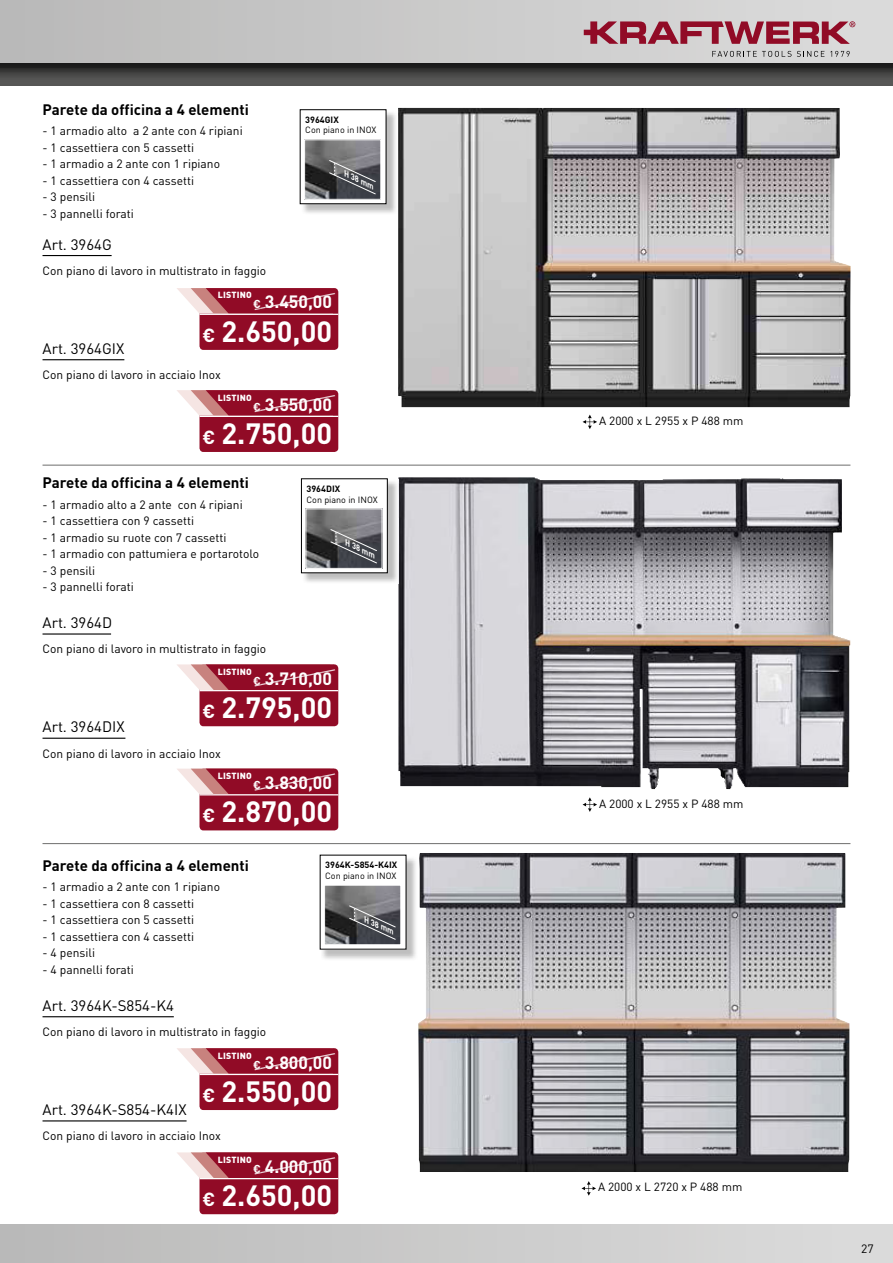
<style>
.page{position:relative;width:893px;height:1263px;background:#fff}
.page>*{position:absolute;margin:0;border:0;box-sizing:border-box;transform-origin:0 0}
.t1{font:700 28.95px "DIN Pro";color:#fff}
.t2{font:700 17.7px "DIN Pro";color:#fff}
.t3{font:700 15px "DIN Pro";color:#000}
.t4{font:15px "DIN Pro";color:#000}
.t5{font:12px "DIN Pro";color:#000}
.t6{font:11.85px "DIN Pro";color:#000}
.t7{font:9px "DIN Pro";color:#000}
.t8{font:700 9px "DIN Pro";color:#000}
.t9{font:900 8.85px "DIN Pro";letter-spacing:.02em;color:#fff}
.t10{font:italic 700 8.1px "DIN Pro";color:#fff}
.s1{font-size:11.4px}
.s2{font-size:18.75px}
</style>
<div class="page">
<div style="left:0;top:1225px;width:893px;height:37px;background:linear-gradient(to right,#b9b9b8,#dcdcdc)"></div>
<svg style="left:0;top:0;width:893px;height:64px;background:#c5c5c5"></svg>
<svg style="left:584px;top:21px;width:271px;height:23px;background:#af6675"></svg>
<svg style="left:712px;top:51px;width:79px;height:6px"></svg>
<svg style="left:797px;top:51px;width:27px;height:6px"></svg>
<svg style="left:830px;top:51px;width:20px;height:6px"></svg>
<img style="left:0;top:64px;width:893px;height:21px">
<hr style="left:43px;top:255px;width:69px;height:1px;background:#000">
<hr style="left:43px;top:633px;width:68px;height:2px;background:#000">
<hr style="left:43px;top:1016px;width:131px;height:1px;background:#000">
<hr style="left:43px;top:359px;width:81px;height:1px;background:#000">
<hr style="left:43px;top:738px;width:82px;height:1px;background:#000">
<hr style="left:43px;top:1120px;width:144px;height:1px;background:#000">
<img style="left:398px;top:108px;width:453px;height:299px">
<svg style="left:583px;top:415px;width:14px;height:14px"></svg>
<img style="left:398px;top:477px;width:452px;height:312px">
<svg style="left:583px;top:797px;width:14px;height:15px"></svg>
<svg style="left:581px;top:1181px;width:15px;height:15px"></svg>
<img style="left:418px;top:853px;width:432px;height:319px">
<img style="left:321px;top:856px;width:95px;height:103px">
<div style="left:320px;top:855px;width:86px;height:94px;background:#fff"></div>
<img style="left:326px;top:887px;width:73px;height:56px">
<div style="left:324px;top:885px;width:77px;height:60px;border:1px solid #fff"></div>
<svg style="left:349px;top:905px;width:47px;height:35px;background:#5a5c60"></svg>
<img style="left:302px;top:480px;width:97px;height:104px">
<svg style="left:301px;top:479px;width:86px;height:94px"></svg>
<div style="left:301px;top:478px;width:87px;height:95px;border:1px solid #000"></div>
<img style="left:308px;top:511px;width:72px;height:55px">
<svg style="left:330px;top:529px;width:47px;height:34px;background:#5a5c60"></svg>
<img style="left:301px;top:111px;width:95px;height:102px">
<div style="left:300px;top:110px;width:86px;height:94px;background:#fff"></div>
<img style="left:306px;top:142px;width:73px;height:55px">
<div style="left:304px;top:140px;width:77px;height:59px;border:1px solid #fff"></div>
<svg style="left:329px;top:160px;width:47px;height:34px;background:#5a5c60"></svg>
<hr style="left:43px;top:465px;width:807px;height:1px;background:#7e7e7d">
<hr style="left:43px;top:843px;width:807px;height:1px;background:#7e7e7d">
<div style="left:199px;top:288px;width:139px;height:62px;background:#910b26;border-radius:4px"></div>
<hr style="left:199px;top:314px;width:139px;height:1px;background:#fff">
<svg style="left:177px;top:288px;width:158px;height:26px"></svg>
<div style="left:199px;top:664px;width:139px;height:62px;background:#910b26;border-radius:4px"></div>
<hr style="left:199px;top:690px;width:139px;height:1px;background:#fff">
<svg style="left:177px;top:664px;width:158px;height:26px"></svg>
<div style="left:199px;top:1048px;width:139px;height:62px;background:#910b26;border-radius:4px"></div>
<hr style="left:199px;top:1074px;width:139px;height:1px;background:#fff">
<svg style="left:177px;top:1048px;width:158px;height:26px"></svg>
<div style="left:199px;top:390px;width:139px;height:62px;background:#910b26;border-radius:4px"></div>
<hr style="left:199px;top:416px;width:139px;height:1px;background:#fff">
<svg style="left:177px;top:390px;width:158px;height:26px"></svg>
<div style="left:199px;top:769px;width:139px;height:61px;background:#910b26;border-radius:4px"></div>
<hr style="left:199px;top:794px;width:139px;height:1px;background:#fff">
<svg style="left:177px;top:769px;width:158px;height:25px"></svg>
<div style="left:199px;top:1152px;width:139px;height:62px;background:#910b26;border-radius:4px"></div>
<hr style="left:199px;top:1178px;width:139px;height:1px;background:#fff">
<svg style="left:177px;top:1152px;width:158px;height:26px"></svg>
<p class="t3" style="left:43px;top:104px;width:208px">Parete da officina a 4 elementi</p>
<p class="t5" style="left:43px;top:127px;width:202px">- 1 armadio alto a 2 ante con 4 ripiani</p>
<p class="t5" style="left:43px;top:143px;width:153px">- 1 cassettiera con 5 cassetti</p>
<p class="t5" style="left:43px;top:160px;width:179px">- 1 armadio a 2 ante con 1 ripiano</p>
<p class="t5" style="left:43px;top:176px;width:153px">- 1 cassettiera con 4 cassetti</p>
<p class="t5" style="left:43px;top:193px;width:54px">- 3 pensili</p>
<p class="t5" style="left:43px;top:209px;width:93px">- 3 pannelli forati</p>
<p class="t4" style="left:43px;top:239px;width:71px">Art. 3964G</p>
<p class="t5" style="left:43px;top:266px;width:225px">Con piano di lavoro in multistrato in faggio</p>
<p class="t8" style="left:305px;top:116px;width:35px">3964GIX</p>
<p class="t7" style="left:305px;top:127px;width:73px">Con piano in INOX</p>
<p class="t10" style="left:346px;top:171px;width:34px;rotate:24deg">H 38 mm</p>
<p class="t4" style="left:43px;top:343px;width:83px">Art. 3964GIX</p>
<p class="t9" style="left:218px;top:290px;width:35px">LISTINO</p>
<h2 class="t2" style="left:253px;top:296px;width:80px"><span class="s1">€</span> 3.450,00</h2>
<h1 class="t1" style="left:202px;top:321px;width:131px"><span class="s2">€</span> 2.650,00</h1>
<p class="t5" style="left:43px;top:371px;width:180px">Con piano di lavoro in acciaio Inox</p>
<p class="t9" style="left:218px;top:392px;width:35px">LISTINO</p>
<h2 class="t2" style="left:253px;top:398px;width:80px"><span class="s1">€</span> 3.550,00</h2>
<h1 class="t1" style="left:202px;top:423px;width:131px"><span class="s2">€</span> 2.750,00</h1>
<p class="t3" style="left:43px;top:477px;width:208px">Parete da officina a 4 elementi</p>
<p class="t5" style="left:43px;top:500px;width:202px">- 1 armadio alto a 2 ante con 4 ripiani</p>
<p class="t5" style="left:43px;top:516px;width:153px">- 1 cassettiera con 9 cassetti</p>
<p class="t5" style="left:43px;top:533px;width:185px">- 1 armadio su ruote con 7 cassetti</p>
<p class="t5" style="left:43px;top:549px;width:218px">- 1 armadio con pattumiera e portarotolo</p>
<p class="t5" style="left:43px;top:566px;width:54px">- 3 pensili</p>
<p class="t5" style="left:43px;top:582px;width:93px">- 3 pannelli forati</p>
<p class="t4" style="left:43px;top:617px;width:71px">Art. 3964D</p>
<p class="t5" style="left:43px;top:645px;width:225px">Con piano di lavoro in multistrato in faggio</p>
<p class="t8" style="left:307px;top:485px;width:35px">3964DIX</p>
<p class="t7" style="left:307px;top:496px;width:73px">Con piano in INOX</p>
<p class="t10" style="left:348px;top:540px;width:34px;rotate:24deg">H 38 mm</p>
<p class="t4" style="left:43px;top:721px;width:84px">Art. 3964DIX</p>
<p class="t9" style="left:218px;top:666px;width:35px">LISTINO</p>
<h2 class="t2" style="left:253px;top:672px;width:80px"><span class="s1">€</span> 3.710,00</h2>
<h1 class="t1" style="left:202px;top:697px;width:131px"><span class="s2">€</span> 2.795,00</h1>
<p class="t5" style="left:43px;top:749px;width:180px">Con piano di lavoro in acciaio Inox</p>
<p class="t9" style="left:218px;top:771px;width:35px">LISTINO</p>
<h2 class="t2" style="left:253px;top:776px;width:80px"><span class="s1">€</span> 3.830,00</h2>
<h1 class="t1" style="left:202px;top:802px;width:131px"><span class="s2">€</span> 2.870,00</h1>
<p class="t3" style="left:43px;top:860px;width:208px">Parete da officina a 4 elementi</p>
<p class="t5" style="left:43px;top:883px;width:179px">- 1 armadio a 2 ante con 1 ripiano</p>
<p class="t5" style="left:43px;top:899px;width:153px">- 1 cassettiera con 8 cassetti</p>
<p class="t5" style="left:43px;top:916px;width:153px">- 1 cassettiera con 5 cassetti</p>
<p class="t5" style="left:43px;top:932px;width:153px">- 1 cassettiera con 4 cassetti</p>
<p class="t5" style="left:43px;top:949px;width:54px">- 4 pensili</p>
<p class="t5" style="left:43px;top:965px;width:93px">- 4 pannelli forati</p>
<p class="t4" style="left:43px;top:1000px;width:133px">Art. 3964K-S854-K4</p>
<p class="t5" style="left:43px;top:1027px;width:225px">Con piano di lavoro in multistrato in faggio</p>
<p class="t8" style="left:325px;top:862px;width:73px">3964K-S854-K4IX</p>
<p class="t7" style="left:325px;top:872px;width:73px">Con piano in INOX</p>
<p class="t10" style="left:366px;top:916px;width:34px;rotate:24deg">H 38 mm</p>
<p class="t4" style="left:43px;top:1104px;width:146px">Art. 3964K-S854-K4IX</p>
<p class="t9" style="left:218px;top:1050px;width:35px">LISTINO</p>
<h2 class="t2" style="left:253px;top:1056px;width:80px"><span class="s1">€</span> 3.800,00</h2>
<h1 class="t1" style="left:202px;top:1081px;width:131px"><span class="s2">€</span> 2.550,00</h1>
<p class="t5" style="left:43px;top:1132px;width:180px">Con piano di lavoro in acciaio Inox</p>
<p class="t9" style="left:218px;top:1154px;width:35px">LISTINO</p>
<h2 class="t2" style="left:253px;top:1160px;width:80px"><span class="s1">€</span> 4.000,00</h2>
<h1 class="t1" style="left:202px;top:1185px;width:131px"><span class="s2">€</span> 2.650,00</h1>
<p class="t6" style="left:599px;top:416px;width:146px">A 2000 x L 2955 x P 488 mm</p>
<p class="t6" style="left:599px;top:799px;width:146px">A 2000 x L 2955 x P 488 mm</p>
<p class="t6" style="left:598px;top:1183px;width:146px">A 2000 x L 2720 x P 488 mm</p>
<p class="t5" style="left:861px;top:1244px;width:14px">27</p>
</div>
